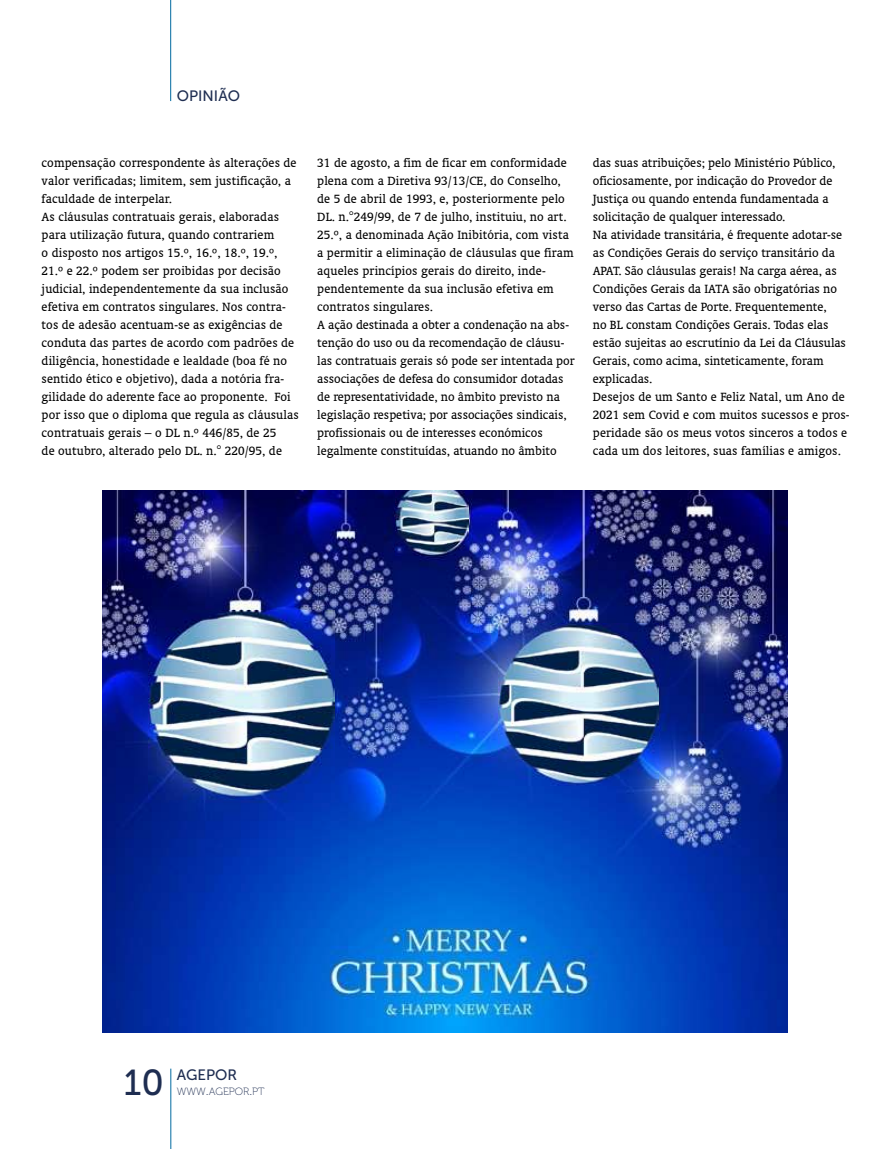
<style>
.page{position:relative;width:893px;height:1149px;background:#fff}
.page>*{position:absolute;margin:0;border:0;box-sizing:border-box;transform-origin:0 0}
.t1{font:36px "Museo Sans 500";color:#1e2d51}
.t2{font:15px "Museo Sans 500";color:#1e2d51}
.t3{font:13.5px/18px "Oranda BT";letter-spacing:.01em;color:#000}
.t4{font:10.5px "Museo 100";color:#1e2d51}
.s1{font-size:15px}
</style>
<div class="page">
<hr style="left:170px;top:1068px;width:1px;height:80px;background:#0069a0">
<hr style="left:170px;top:0;width:1px;height:101px;background:#0069a0">
<img style="left:102px;top:490px;width:686px;height:542px">
<img style="left:499px;top:623px;width:159px;height:162px">
<img style="left:149px;top:610px;width:185px;height:188px">
<img style="left:395px;top:490px;width:73px;height:65px">
<p class="t2" style="left:177px;top:87px;width:65px">OPINIÃO</p>
<p class="t3" style="left:42px;top:153px;width:259px">compensação correspondente às alterações de valor verificadas; limitem, sem justificação, a faculdade de interpelar.<br>As cláusulas contratuais gerais, elaboradas para utilização futura, quando contrariem<br>o disposto nos artigos 15.º, 16.º, 18.º, 19.º, 21.º e 22.º podem ser proibidas por decisão judicial, independentemente da sua inclusão efetiva em contratos singulares. Nos contra&shy;tos de adesão acentuam-se as exigências de conduta das partes de acordo com padrões de diligência, honestidade e lealdade (boa fé no sentido ético e objetivo), dada a notória fra&shy;gilidade do aderente face ao proponente. Foi por isso que o diploma que regula as cláusulas contratuais gerais – o DL n.º 446/85, de 25<br>de outubro, alterado pelo DL. n.° 220/95, de</p>
<p class="t3" style="left:317px;top:153px;width:259px">31 de agosto, a fim de ficar em conformidade plena com a Diretiva 93/13/CE, do Conselho, de 5 de abril de 1993, e, posteriormente pelo DL. n.°249/99, de 7 de julho, instituiu, no art.<br>25.º, a denominada Ação Inibitória, com vista a permitir a eliminação de cláusulas que firam aqueles princípios gerais do direito, inde&shy;pendentemente da sua inclusão efetiva em contratos singulares.<br>A ação destinada a obter a condenação na abs&shy;tenção do uso ou da recomendação de cláusu&shy;las contratuais gerais só pode ser intentada por associações de defesa do consumidor dotadas de representatividade, no âmbito previsto na legislação respetiva; por associações sindicais, profissionais ou de interesses económicos legalmente constituídas, atuando no âmbito</p>
<p class="t3" style="left:593px;top:153px;width:258px">das suas atribuições; pelo Ministério Público, oficiosamente, por indicação do Provedor de Justiça ou quando entenda fundamentada a solicitação de qualquer interessado.<br>Na atividade transitária, é frequente adotar-se as Condições Gerais do serviço transitário da APAT. São cláusulas gerais! Na carga aérea, as Condições Gerais da IATA são obrigatórias no verso das Cartas de Porte. Frequentemente,<br>no BL constam Condições Gerais. Todas elas estão sujeitas ao escrutínio da Lei da Cláusulas Gerais, como acima, sinteticamente, foram explicadas.<br>Desejos de um Santo e Feliz Natal, um Ano de 2021 sem Covid e com muitos sucessos e pros&shy;peridade são os meus votos sinceros a todos e cada um dos leitores, suas famílias e amigos.</p>
<h1 class="t1" style="left:124px;top:1062px;width:42px">10</h1>
<p class="t2" style="left:177px;top:1066px;width:62px">AGEPOR</p>
<p class="t4" style="left:177px;top:1085px;width:89px">WWW<span class="s1">.</span>AGEPOR<span class="s1">.</span>PT</p>
</div>
